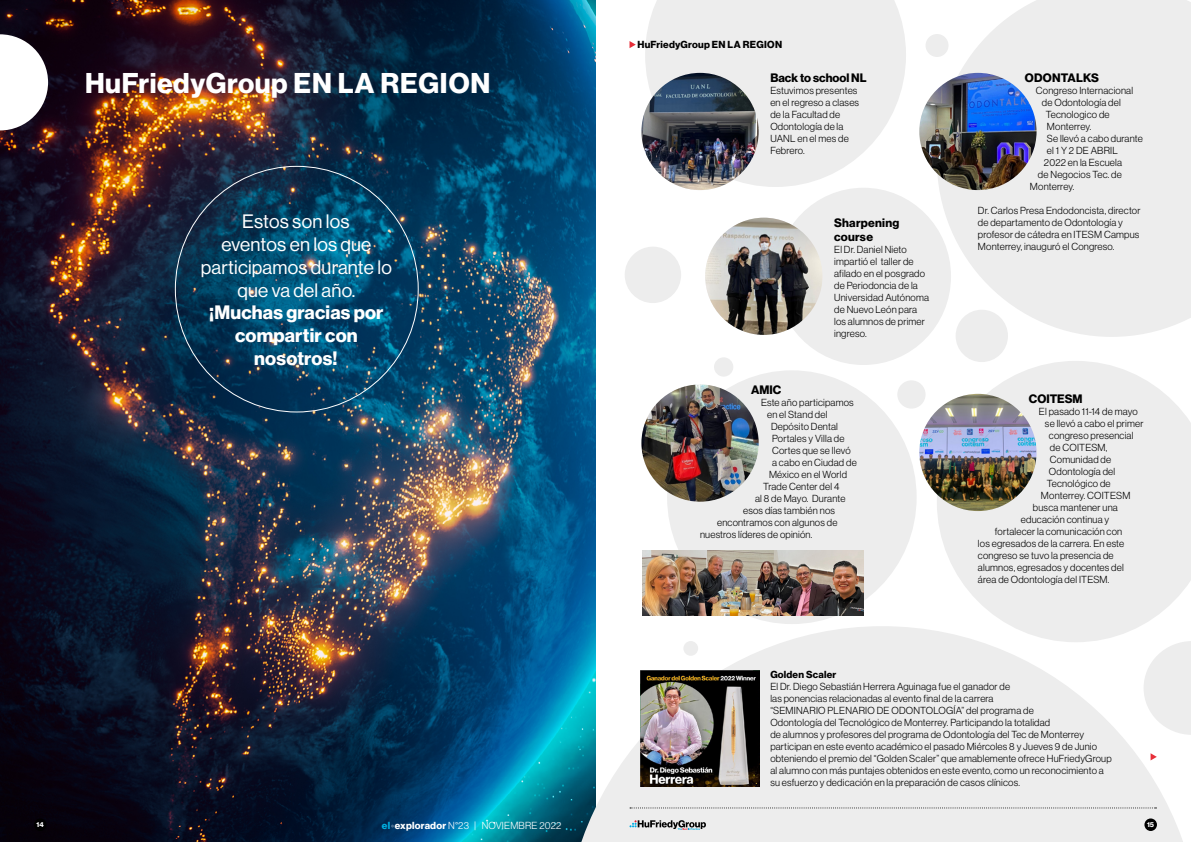
<style>
.page{position:relative;width:1191px;height:842px;background:#fff}
.page>*{position:absolute;margin:0;border:0;box-sizing:border-box;transform-origin:0 0}
.t1{font:28px "N Haas Grotesk DS Pro 75 Bd";letter-spacing:.02em;color:#fff}
.t2{font:19px/22.8px "N Haas Grotesk DS Pro 55 Rg";letter-spacing:.01em;color:#fff;text-align:center}
.t3{font:19px/22.8px "N Haas Grotesk DS Pro 75 Bd";letter-spacing:.01em;color:#fff;text-align:center}
.t4{font:12px/14.4px "N Haas Grotesk DS Pro 75 Bd";letter-spacing:.005em;color:#000}
.t5{font:10px/12px "N Haas Grotesk DS Pro 45 Lt";letter-spacing:.02em;color:#000}
.t6{font:10px "N Haas Grotesk DS Pro 75 Bd";letter-spacing:.02em;color:#000}
.t7{font:10px "N Haas Grotesk DS Pro 45 Lt";letter-spacing:.02em;color:#fff}
.t8{font:7px "N Haas Grotesk DS Pro 75 Bd";color:#fff}
.s1{font-family:"N Haas Grotesk DS Pro 75 Bd";color:#00b0e1}
.s2{font-family:"N Haas Grotesk DS Pro 75 Bd"}
</style>
<div class="page">
<img style="left:0;top:0;width:595px;height:842px">
<div style="left:776px;top:188px;width:175px;height:177px;background:#ededed;border-radius:50%"></div>
<div style="left:667px;top:370px;width:249px;height:254px;background:#ededed;border-radius:50%"></div>
<svg style="left:563px;top:626px;width:620px;height:216px;fill:#ededed"></svg>
<svg style="left:645px;top:0;width:261px;height:187px;fill:#ededed"></svg>
<svg style="left:936px;top:0;width:255px;height:337px;fill:#ededed"></svg>
<svg style="left:936px;top:361px;width:255px;height:281px;fill:#ededed"></svg>
<div style="left:925px;top:34px;width:23px;height:23px;background:#ededed;border-radius:50%"></div>
<div style="left:624px;top:247px;width:57px;height:56px;background:#ededed;border-radius:50%"></div>
<svg style="left:1143px;top:641px;width:48px;height:94px"></svg>
<div style="left:714px;top:357px;width:19px;height:20px;background:#ededed;border-radius:50%"></div>
<div style="left:683px;top:641px;width:15px;height:15px;background:#ededed;border-radius:50%"></div>
<div style="left:897px;top:380px;width:28px;height:29px;background:#ededed;border-radius:50%"></div>
<div style="left:955px;top:310px;width:53px;height:52px;background:#ededed;border-radius:50%"></div>
<svg style="left:629px;top:820px;width:77px;height:10px"></svg>
<svg style="left:630px;top:807px;width:526px;height:1px"></svg>
<div style="left:1144px;top:818px;width:13px;height:13px;background:#000;border-radius:50%"></div>
<div style="left:34px;top:818px;width:13px;height:13px;background:#000;border-radius:50%"></div>
<svg style="left:629px;top:41px;width:7px;height:7px"></svg>
<img style="left:641px;top:73px;width:117px;height:117px;border-radius:59px">
<img style="left:705px;top:218px;width:117px;height:117px;border-radius:59px">
<img style="left:919px;top:73px;width:117px;height:117px;border-radius:59px">
<img style="left:919px;top:394px;width:117px;height:117px;border-radius:59px">
<img style="left:641px;top:384px;width:117px;height:118px;border-radius:59px">
<img style="left:642px;top:551px;width:222px;height:65px">
<svg style="left:1150px;top:753px;width:6px;height:7px"></svg>
<img style="left:640px;top:670px;width:119px;height:117px">
<svg style="left:0;top:34px;width:48px;height:96px"></svg>
<h1 class="t1" style="left:85px;top:67px;width:407px">HuFriedyGroup EN LA REGION</h1>
<h2 class="t2" style="left:201px;top:210px;width:192px">Estos son los<br>eventos en los que participamos durante lo que va del año.</h2>
<h2 class="t3" style="left:209px;top:302px;width:176px">¡Muchas gracias por compartir con nosotros!</h2>
<p class="t6" style="left:637px;top:39px;width:146px">HuFriedyGroup EN LA REGION</p>
<p class="t4" style="left:770px;top:71px;width:98px">Back to school NL</p>
<p class="t5" style="left:770px;top:85px;width:90px">Estuvimos presentes en el regreso a clases de la Facultad de<br>Odontología de la<br>UANL en el mes de<br>Febrero.</p>
<p class="t4" style="left:834px;top:216px;width:67px">Sharpening course</p>
<p class="t5" style="left:834px;top:244px;width:96px">El Dr. Daniel Nieto impartió el taller de afilado en el posgrado de Periodoncia de la<br>Universidad Autónoma de Nuevo León para los alumnos de primer ingreso.</p>
<p class="t4" style="left:751px;top:382px;width:32px">AMIC</p>
<p class="t5" style="left:761px;top:396px;width:94px">Este año participamos</p>
<p class="t5" style="left:767px;top:408px;width:62px">en el Stand del</p>
<p class="t5" style="left:771px;top:420px;width:68px">Depósito Dental</p>
<p class="t5" style="left:772px;top:432px;width:74px">Portales y Villa de</p>
<p class="t5" style="left:772px;top:444px;width:80px">Cortes que se llevó</p>
<p class="t5" style="left:772px;top:456px;width:86px">a cabo en Ciudad de</p>
<p class="t5" style="left:769px;top:468px;width:80px">México en el World</p>
<p class="t5" style="left:763px;top:480px;width:78px">Trade Center del 4</p>
<p class="t5" style="left:755px;top:492px;width:92px">al 8 de Mayo. Durante</p>
<p class="t5" style="left:743px;top:504px;width:93px">esos días también nos</p>
<p class="t5" style="left:717px;top:516px;width:122px">encontramos con algunos de</p>
<p class="t5" style="left:700px;top:528px;width:114px">nuestros líderes de opinión.</p>
<p class="t4" style="left:1025px;top:71px;width:76px">ODONTALKS</p>
<p class="t5" style="left:1036px;top:85px;width:99px">Congreso Internacional</p>
<p class="t5" style="left:1042px;top:97px;width:80px">de Odontología del</p>
<p class="t5" style="left:1046px;top:109px;width:65px">Tecnologico de</p>
<p class="t5" style="left:1047px;top:121px;width:46px">Monterrey.</p>
<p class="t5" style="left:1047px;top:133px;width:97px">Se llevó a cabo durante</p>
<p class="t5" style="left:1047px;top:145px;width:72px">el 1 Y 2 DE ABRIL</p>
<p class="t5" style="left:1044px;top:157px;width:80px">2022 en la Escuela</p>
<p class="t5" style="left:1038px;top:169px;width:85px">de Negocios Tec. de</p>
<p class="t5" style="left:1030px;top:181px;width:46px">Monterrey.</p>
<p class="t5" style="left:978px;top:205px;width:164px">Dr. Carlos Presa Endodoncista, director de departamento de Odontología y profesor de cátedra en ITESM Campus Monterrey, inauguró el Congreso.</p>
<p class="t4" style="left:1029px;top:392px;width:55px">COITESM</p>
<p class="t5" style="left:1039px;top:406px;width:100px">El pasado 11-14 de mayo</p>
<p class="t5" style="left:1045px;top:418px;width:100px">se llevó a cabo el primer</p>
<p class="t5" style="left:1049px;top:430px;width:86px">congreso presencial</p>
<p class="t5" style="left:1050px;top:442px;width:59px">de COITESM,</p>
<p class="t5" style="left:1050px;top:454px;width:63px">Comunidad de</p>
<p class="t5" style="left:1049px;top:466px;width:68px">Odontología del</p>
<p class="t5" style="left:1047px;top:478px;width:65px">Tecnológico de</p>
<p class="t5" style="left:1041px;top:490px;width:91px">Monterrey. COITESM</p>
<p class="t5" style="left:1033px;top:502px;width:86px">busca mantener una</p>
<p class="t5" style="left:1021px;top:514px;width:90px">educación continua y</p>
<p class="t5" style="left:995px;top:526px;width:129px">fortalecer la comunicación con</p>
<p class="t5" style="left:978px;top:538px;width:148px">los egresados de la carrera. En este</p>
<p class="t5" style="left:978px;top:550px;width:137px">congreso se tuvo la presencia de</p>
<p class="t5" style="left:978px;top:562px;width:147px">alumnos, egresados y docentes del</p>
<p class="t5" style="left:978px;top:574px;width:133px">área de Odontología del ITESM.</p>
<p class="t6" style="left:770px;top:669px;width:68px">Golden Scaler</p>
<p class="t5" style="left:770px;top:680px;width:343px">El Dr. Diego Sebastián Herrera Aguinaga fue el ganador de<br>las ponencias relacionadas al evento final de la carrera<br>“SEMINARIO PLENARIO DE ODONTOLOGÍA” del programa de<br>Odontología del Tecnológico de Monterrey. Participando la totalidad<br>de alumnos y profesores del programa de Odontología del Tec de Monterrey participan en este evento académico el pasado Miércoles 8 y Jueves 9 de Junio obteniendo el premio del “Golden Scaler” que amablemente ofrece HuFriedyGroup al alumno con más puntajes obtenidos en este evento, como un reconocimiento a su esfuerzo y dedicación en la preparación de casos clínicos.</p>
<p class="t8" style="left:37px;top:821px;width:9px">14</p>
<p class="t7" style="left:382px;top:819px;width:181px"><span class="s1">el</span> <span class="s2">explorador</span> N°23 | NOVIEMBRE 2022</p>
<p class="t8" style="left:1147px;top:821px;width:9px">15</p>
</div>
